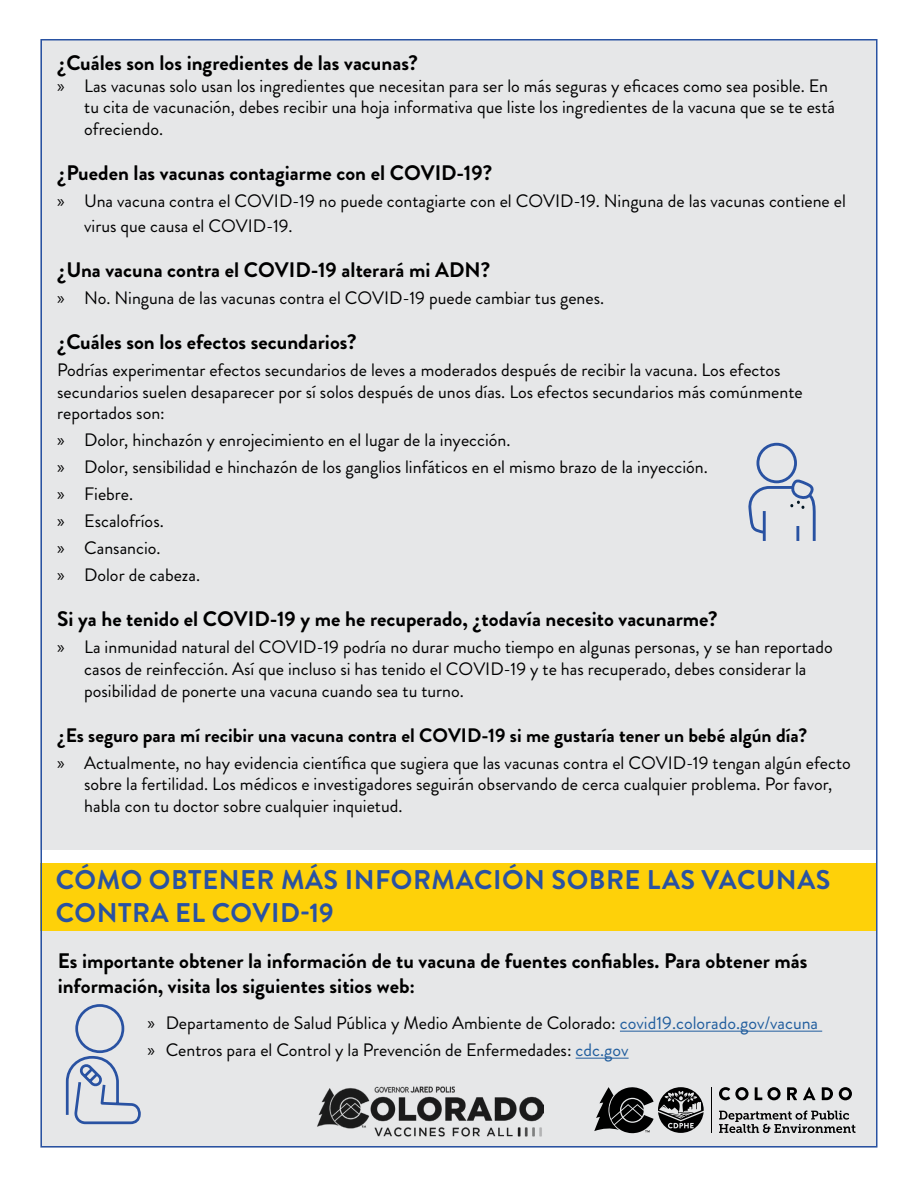
<style>
.page{position:relative;width:918px;height:1188px;background:#fff}
.page>*{position:absolute;margin:0;border:0;box-sizing:border-box;transform-origin:0 0}
.t1{font:700 27px/32.4px "Brandon Grotesque";letter-spacing:.02em;color:#2952a2}
.t2{font:700 21px/25.2px "Brandon Grotesque";color:#000}
.t3{font:700 19.5px "Brandon Grotesque";color:#000}
.t4{font:18px/21.6px "Brandon Grotesque";color:#000}
.s1{font-family:"Myriad Pro"}
.s2{color:#215e9e}
</style>
<div class="page">
<div style="left:40px;top:39px;width:838px;height:811px;background:#e6e7e8"></div>
<div style="left:40px;top:863px;width:837px;height:68px;background:#fed109"></div>
<div style="left:40px;top:931px;width:838px;height:217px;background:#e6e7e8"></div>
<svg style="left:65px;top:1004px;width:75px;height:121px"></svg>
<hr style="left:620px;top:1031px;width:202px;height:1px;background:#215e9e">
<hr style="left:576px;top:1058px;width:53px;height:1px;background:#215e9e">
<svg style="left:719px;top:1087px;width:30px;height:13px"></svg>
<svg style="left:755px;top:1087px;width:26px;height:13px"></svg>
<svg style="left:787px;top:1087px;width:10px;height:13px"></svg>
<svg style="left:822px;top:1087px;width:11px;height:13px"></svg>
<svg style="left:839px;top:1087px;width:13px;height:13px"></svg>
<svg style="left:803px;top:1087px;width:12px;height:13px"></svg>
<svg style="left:719px;top:1111px;width:137px;height:22px"></svg>
<hr style="left:711px;top:1087px;width:1px;height:46px;background:#000">
<svg style="left:594px;top:1087px;width:110px;height:46px"></svg>
<img style="left:317px;top:1086px;width:227px;height:51px">
<svg style="left:748px;top:442px;width:68px;height:99px"></svg>
<p class="t2" style="left:57px;top:51px;width:362px">¿Cuáles son los ingredientes de las vacunas?</p>
<p class="t4" style="left:84px;top:75px;width:752px;text-indent:-27px"><span class="s1">»</span> Las vacunas solo usan los ingredientes que necesitan para ser lo más seguras y eficaces como sea posible. En tu cita de vacunación, debes recibir una hoja informativa que liste los ingredientes de la vacuna que se te está ofreciendo.</p>
<p class="t2" style="left:57px;top:160px;width:436px">¿Pueden las vacunas contagiarme con el COVID-19?</p>
<p class="t4" style="left:84px;top:188px;width:763px;line-height:25.2px;text-indent:-27px"><span class="s1">»</span> Una vacuna contra el COVID-19 no puede contagiarte con el COVID-19. Ninguna de las vacunas contiene el virus que causa el COVID-19.</p>
<p class="t2" style="left:57px;top:258px;width:434px">¿Una vacuna contra el COVID-19 alterará mi ADN?</p>
<p class="t4" style="left:57px;top:287px;width:549px"><span class="s1">»</span> No. Ninguna de las vacunas contra el COVID-19 puede cambiar tus genes.</p>
<p class="t2" style="left:57px;top:330px;width:301px">¿Cuáles son los efectos secundarios?</p>
<p class="t4" style="left:57px;top:359px;width:747px">Podrías experimentar efectos secundarios de leves a moderados después de recibir la vacuna. Los efectos secundarios suelen desaparecer por sí solos después de unos días. Los efectos secundarios más comúnmente reportados son:</p>
<p class="t4" style="left:57px;top:427px;width:652px;line-height:27px"><span class="s1">»</span> Dolor, hinchazón y enrojecimiento en el lugar de la inyección.<br><span class="s1">»</span> Dolor, sensibilidad e hinchazón de los ganglios linfáticos en el mismo brazo de la inyección. <span class="s1">»</span> Fiebre.<br><span class="s1">»</span> Escalofríos.<br><span class="s1">»</span> Cansancio.<br><span class="s1">»</span> Dolor de cabeza.</p>
<p class="t2" style="left:57px;top:607px;width:662px">Si ya he tenido el COVID-19 y me he recuperado, ¿todavía necesito vacunarme?</p>
<p class="t4" style="left:84px;top:637px;width:750px;text-indent:-27px"><span class="s1">»</span> La inmunidad natural del COVID-19 podría no durar mucho tiempo en algunas personas, y se han reportado casos de reinfección. Así que incluso si has tenido el COVID-19 y te has recuperado, debes considerar la posibilidad de ponerte una vacuna cuando sea tu turno.</p>
<p class="t3" style="left:57px;top:721px;width:751px">¿Es seguro para mí recibir una vacuna contra el COVID-19 si me gustaría tener un bebé algún día?</p>
<p class="t4" style="left:84px;top:752px;width:768px;text-indent:-27px"><span class="s1">»</span> Actualmente, no hay evidencia científica que sugiera que las vacunas contra el COVID-19 tengan algún efecto sobre la fertilidad. Los médicos e investigadores seguirán observando de cerca cualquier problema. Por favor, habla con tu doctor sobre cualquier inquietud.</p>
<h1 class="t1" style="left:56px;top:864px;width:776px">CÓMO OBTENER MÁS INFORMACIÓN SOBRE LAS VACUNAS<br>CONTRA EL COVID-19</h1>
<p class="t2" style="left:58px;top:949px;width:751px">Es importante obtener la información de tu vacuna de fuentes confiables. Para obtener más información, visita los siguientes sitios web:</p>
<p class="t4" style="left:148px;top:1010px;width:672px;line-height:27px"><span class="s1">»</span> Departamento de Salud Pública y Medio Ambiente de Colorado: <span class="s2">covid19.colorado.gov/vacuna </span><span class="s1">»</span> Centros para el Control y la Prevención de Enfermedades: <span class="s2">cdc.gov</span></p>
</div>
